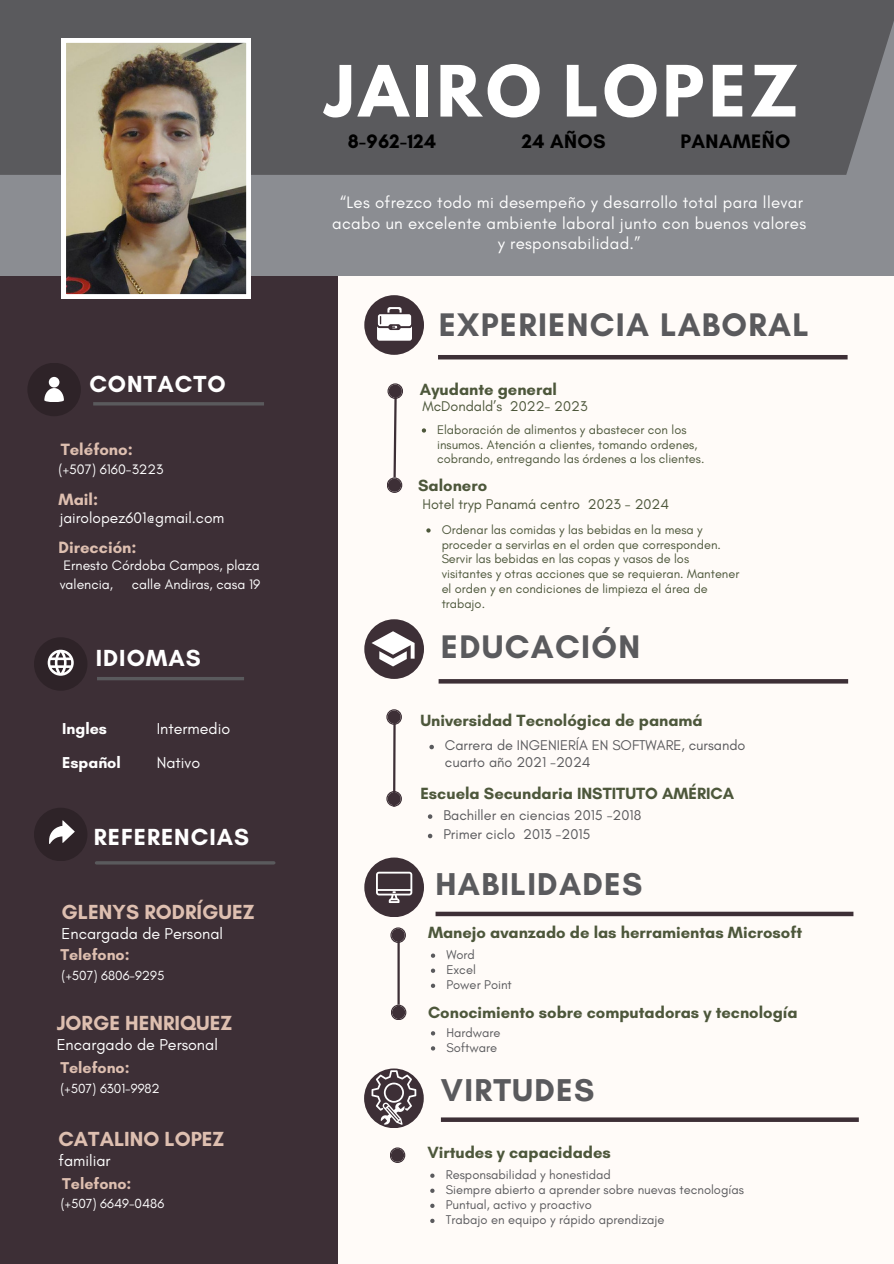
<style>
.page{position:relative;width:894px;height:1264px;background:#fff}
.page>*{position:absolute;margin:0;border:0;box-sizing:border-box;transform-origin:0 0}
.t1{font:700 62.55px "League Spartan";letter-spacing:.075em;color:#fff}
.t2{font:700 33.3px "Glacial Indifference";letter-spacing:.04em;color:#5a5a5d}
.t3{font:700 32.1px "Glacial Indifference";letter-spacing:.04em;color:#5a5a5d}
.t4{font:700 23.7px "Glacial Indifference";letter-spacing:.04em;color:#fff}
.t5{font:700 20.7px "Glacial Indifference";color:#debfb0}
.t6{font:700 19.8px "Glacial Indifference";letter-spacing:.015em;color:#000}
.t7{font:16.8px/20.2px "Glacial Indifference";letter-spacing:.02em;color:#fff;text-align:center}
.t8{font:700 16.65px "Glacial Indifference";color:#debfb0}
.t9{font:700 16.5px "Glacial Indifference";color:#4d573b}
.t10{font:16.05px "Glacial Indifference";color:#fff}
.t11{font:700 16.05px "Glacial Indifference";color:#debfb0}
.t12{font:700 16.05px "Glacial Indifference";color:#fff}
.t13{font:15.6px "Glacial Indifference";color:#fff}
.t14{font:14.4px/16.8px "Glacial Indifference";color:#5a5a5d}
.t15{font:14.4px "Glacial Indifference";color:#4d573b}
.t16{font:13.95px/19.2px "Glacial Indifference";color:#fff}
.t17{font:13.5px "Glacial Indifference";color:#fff}
.t18{font:12.9px "Glacial Indifference";color:#5a5a5d}
.t19{font:12.75px/14.9px "Glacial Indifference";color:#4d573b}
</style>
<div class="page">
<div style="left:0;top:0;width:893px;height:1263px;background:#fffbf8"></div>
<div style="left:0;top:24px;width:338px;height:1239px;background:#3d2f36"></div>
<div style="left:0;top:0;width:893px;height:275px;background:#8b8d92"></div>
<div style="left:0;top:0;width:893px;height:175px;background:#5a5a5d"></div>
<hr style="left:93px;top:402px;width:171px;height:3px;background:#5a5a5d">
<hr style="left:97px;top:677px;width:147px;height:3px;background:#5a5a5d">
<hr style="left:96px;top:861px;width:178px;height:3px;background:#5a5a5d">
<div style="left:27px;top:363px;width:54px;height:53px;background:#2e2328;border-radius:50%"></div>
<svg style="left:44px;top:377px;width:19px;height:24px"></svg>
<div style="left:34px;top:637px;width:53px;height:53px;background:#2e2328;border-radius:50%"></div>
<svg style="left:48px;top:649px;width:26px;height:26px"></svg>
<div style="left:34px;top:807px;width:53px;height:54px;background:#2e2328;border-radius:50%"></div>
<svg style="left:49px;top:820px;width:26px;height:24px"></svg>
<hr style="left:438px;top:355px;width:409px;height:4px;background:#3d2f36">
<div style="left:435px;top:911px;width:418px;height:5px;background:#3d2f36"></div>
<div style="left:364px;top:295px;width:60px;height:60px;background:#3d2f36;border-radius:50%"></div>
<div style="left:364px;top:857px;width:60px;height:60px;background:#3d2f36;border-radius:50%"></div>
<svg style="left:387px;top:383px;width:16px;height:110px"></svg>
<div style="left:388px;top:478px;width:13px;height:14px;background:#3d2f36;border-radius:50%"></div>
<hr style="left:397px;top:929px;width:2px;height:75px;background:#3d2f36">
<svg style="left:390px;top:927px;width:16px;height:16px"></svg>
<div style="left:391px;top:928px;width:13px;height:13px;background:#3d2f36;border-radius:50%"></div>
<svg style="left:391px;top:1004px;width:15px;height:16px"></svg>
<div style="left:392px;top:1005px;width:13px;height:14px;background:#3d2f36;border-radius:50%"></div>
<svg style="left:377px;top:307px;width:35px;height:34px"></svg>
<svg style="left:376px;top:871px;width:36px;height:32px"></svg>
<img style="left:62px;top:38px;width:188px;height:260px">
<svg style="left:438px;top:679px;width:409px;height:4px;background:#41333a"></svg>
<div style="left:364px;top:619px;width:60px;height:60px;background:#3d2f36;border-radius:50%"></div>
<svg style="left:371px;top:631px;width:43px;height:35px"></svg>
<hr style="left:393px;top:711px;width:2px;height:95px;background:#3d2f36">
<svg style="left:386px;top:709px;width:16px;height:15px"></svg>
<div style="left:387px;top:710px;width:13px;height:13px;background:#3d2f36;border-radius:50%"></div>
<svg style="left:386px;top:791px;width:16px;height:15px"></svg>
<div style="left:387px;top:792px;width:13px;height:13px;background:#3d2f36;border-radius:50%"></div>
<svg style="left:441px;top:1117px;width:417px;height:4px;background:#52454b"></svg>
<div style="left:364px;top:1068px;width:59px;height:60px;background:#3d2f36;border-radius:50%"></div>
<svg style="left:390px;top:1147px;width:15px;height:15px"></svg>
<div style="left:391px;top:1148px;width:13px;height:13px;background:#3d2f36;border-radius:50%"></div>
<svg style="left:371px;top:1070px;width:45px;height:54px"></svg>
<svg style="left:431px;top:953px;width:4px;height:4px"></svg>
<svg style="left:431px;top:968px;width:4px;height:4px"></svg>
<svg style="left:431px;top:983px;width:4px;height:4px"></svg>
<svg style="left:431px;top:1031px;width:4px;height:4px"></svg>
<svg style="left:431px;top:1046px;width:4px;height:4px"></svg>
<svg style="left:421px;top:428px;width:5px;height:4px"></svg>
<svg style="left:426px;top:528px;width:4px;height:4px"></svg>
<svg style="left:429px;top:744px;width:5px;height:5px"></svg>
<svg style="left:428px;top:814px;width:4px;height:4px"></svg>
<svg style="left:428px;top:833px;width:4px;height:5px"></svg>
<svg style="left:430px;top:1173px;width:4px;height:4px"></svg>
<svg style="left:430px;top:1188px;width:4px;height:4px"></svg>
<svg style="left:430px;top:1203px;width:4px;height:4px"></svg>
<svg style="left:430px;top:1218px;width:4px;height:4px"></svg>
<h6 class="t4" style="left:89px;top:369px;width:138px">CONTACTO</h6>
<p class="t8" style="left:61px;top:439px;width:74px">Teléfono:</p>
<h3 class="t16" style="left:59px;top:460px;width:106px">(+507) 6160-3223</h3>
<h5 class="t8" style="left:59px;top:489px;width:41px">Mail:</h5>
<h6 class="t8" style="left:59px;top:536px;width:79px">Dirección:</h6>
<h5 class="t13" style="left:60px;top:508px;width:166px">jairolopez601@gmail.com</h5>
<h6 class="t16" style="left:60px;top:555px;width:202px">Ernesto Córdoba Campos, plaza valencia,</h6>
<h6 class="t16" style="left:132px;top:574px;width:130px">calle Andiras, casa 19</h6>
<p class="t4" style="left:96px;top:644px;width:106px">IDIOMAS</p>
<h1 class="t12" style="left:62px;top:719px;width:46px">Ingles</h1>
<h5 class="t10" style="left:157px;top:719px;width:75px">Intermedio</h5>
<h5 class="t12" style="left:62px;top:752px;width:60px">Español</h5>
<p class="t10" style="left:157px;top:752px;width:45px">Nativo</p>
<p class="t4" style="left:94px;top:822px;width:156px">REFERENCIAS</p>
<p class="t5" style="left:62px;top:899px;width:194px">GLENYS RODRÍGUEZ</p>
<h3 class="t10" style="left:62px;top:923px;width:163px">Encargada de Personal</h3>
<h4 class="t11" style="left:60px;top:945px;width:71px">Telefono:</h4>
<h6 class="t17" style="left:61px;top:966px;width:104px">(+507) 6806-9295</h6>
<h5 class="t5" style="left:57px;top:1010px;width:177px">JORGE HENRIQUEZ</h5>
<p class="t10" style="left:57px;top:1034px;width:163px">Encargado de Personal</p>
<p class="t11" style="left:60px;top:1057px;width:71px">Telefono:</p>
<h2 class="t17" style="left:60px;top:1080px;width:101px">(+507) 6301-9982</h2>
<p class="t5" style="left:59px;top:1126px;width:167px">CATALINO LOPEZ</p>
<h5 class="t10" style="left:59px;top:1150px;width:53px">familiar</h5>
<p class="t11" style="left:62px;top:1173px;width:71px">Telefono:</p>
<p class="t17" style="left:61px;top:1195px;width:105px">(+507) 6649-0486</p>
<h5 class="t1" style="left:325px;top:60px;width:474px">JAIRO LOPEZ</h5>
<p class="t6" style="left:348px;top:129px;width:90px">8-962-124</p>
<p class="t6" style="left:521px;top:129px;width:85px">24 AÑOS</p>
<p class="t6" style="left:680px;top:129px;width:112px">PANAMEÑO</p>
<h4 class="t7" style="left:332px;top:192px;width:475px">“Les ofrezco todo mi desempeño y desarrollo total para llevar acabo un excelente ambiente laboral junto con buenos valores y responsabilidad.”</h4>
<h3 class="t2" style="left:438px;top:304px;width:371px">EXPERIENCIA LABORAL</h3>
<h4 class="t9" style="left:420px;top:379px;width:138px">Ayudante general</h4>
<p class="t15" style="left:422px;top:398px;width:166px">McDondald’s 2022- 2023</p>
<h5 class="t19" style="left:437px;top:422px;width:269px">Elaboración de alimentos y abastecer con los insumos. Atención a clientes, tomando ordenes, cobrando, entregando las órdenes a los clientes.</h5>
<h6 class="t9" style="left:418px;top:475px;width:70px">Salonero</h6>
<h2 class="t15" style="left:422px;top:495px;width:248px">Hotel tryp Panamá centro 2023 - 2024</h2>
<p class="t19" style="left:441px;top:522px;width:299px">Ordenar las comidas y las bebidas en la mesa y proceder a servirlas en el orden que corresponden.<br>Servir las bebidas en las copas y vasos de los visitantes y otras acciones que se requieran. Mantener el orden y en condiciones de limpieza el área de trabajo.</p>
<h5 class="t2" style="left:441px;top:626px;width:201px">EDUCACIÓN</h5>
<h5 class="t9" style="left:420px;top:710px;width:284px">Universidad Tecnológica de panamá</h5>
<p class="t14" style="left:445px;top:737px;width:302px">Carrera de INGENIERÍA EN SOFTWARE, cursando cuarto año 2021 -2024</p>
<p class="t9" style="left:420px;top:783px;width:315px">Escuela Secundaria INSTITUTO AMÉRICA</p>
<p class="t14" style="left:443px;top:806px;width:199px">Bachiller en ciencias 2015 -2018</p>
<p class="t14" style="left:443px;top:826px;width:149px">Primer ciclo 2013 -2015</p>
<h5 class="t3" style="left:435px;top:864px;width:208px">HABILIDADES</h5>
<h4 class="t9" style="left:428px;top:922px;width:375px">Manejo avanzado de las herramientas Microsoft</h4>
<p class="t18" style="left:446px;top:946px;width:30px">Word</p>
<h5 class="t18" style="left:446px;top:961px;width:31px">Excel</h5>
<p class="t18" style="left:446px;top:976px;width:67px">Power Point</p>
<h5 class="t18" style="left:446px;top:1024px;width:56px">Hardware</h5>
<p class="t18" style="left:446px;top:1039px;width:52px">Software</p>
<h6 class="t9" style="left:428px;top:1002px;width:371px">Conocimiento sobre computadoras y tecnología</h6>
<p class="t3" style="left:441px;top:1070px;width:155px">VIRTUDES</p>
<p class="t9" style="left:427px;top:1142px;width:185px">Virtudes y capacidades</p>
<p class="t18" style="left:445px;top:1166px;width:167px">Responsabilidad y honestidad</p>
<h2 class="t18" style="left:445px;top:1181px;width:300px">Siempre abierto a aprender sobre nuevas tecnologías</h2>
<h5 class="t18" style="left:445px;top:1196px;width:148px">Puntual, activo y proactivo</h5>
<p class="t18" style="left:445px;top:1211px;width:220px">Trabajo en equipo y rápido aprendizaje</p>
</div>
